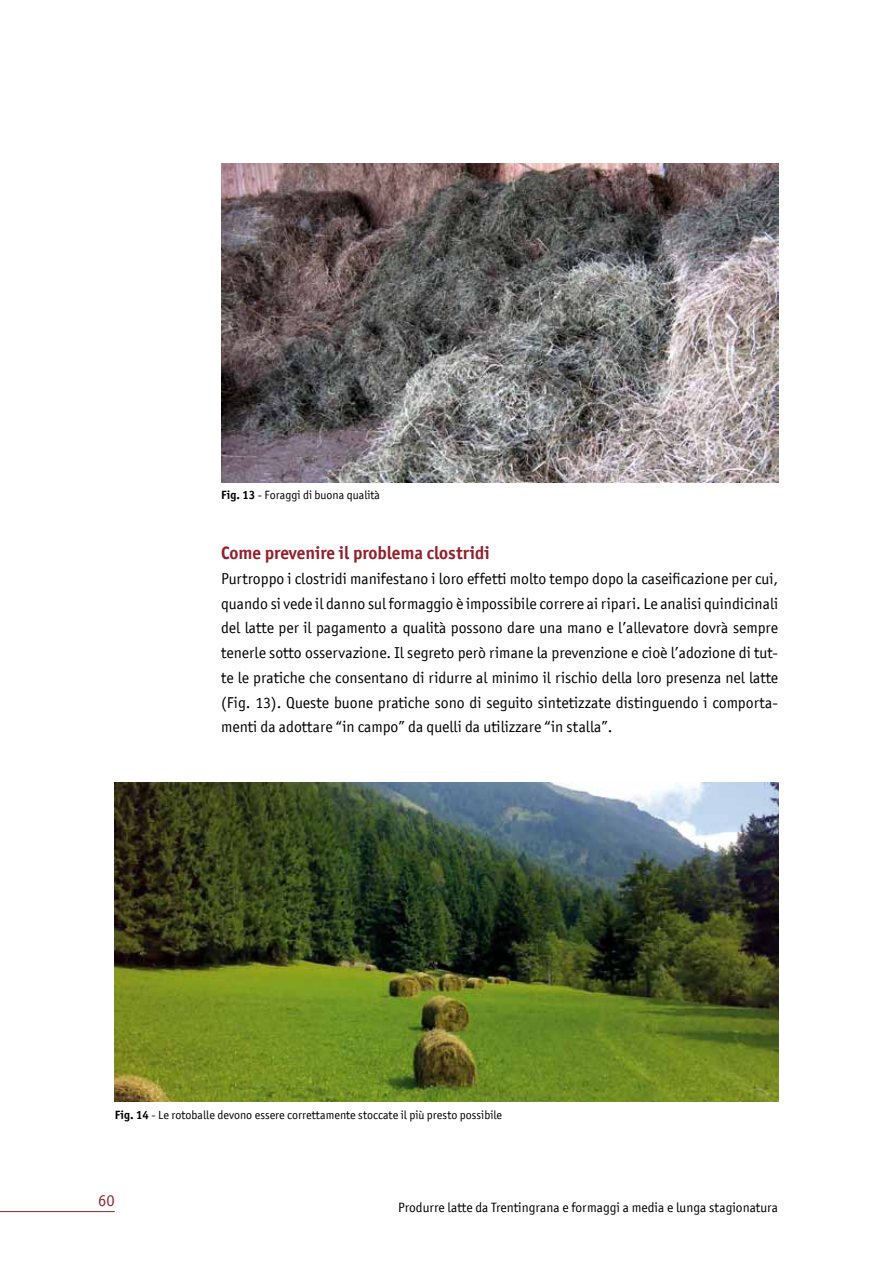
<style>
.page{position:relative;width:893px;height:1263px;background:#fff}
.page>*{position:absolute;margin:0;border:0;box-sizing:border-box;transform-origin:0 0}
.t1{font:700 18px "Officina San ITC";color:#93212d}
.t2{font:16.5px "Officina San ITC";color:#93212d}
.t3{font:15.75px/24.8px "Officina San ITC";color:#000;text-align:justify}
.t4{font:13.5px "Officina San ITC";color:#000}
.t5{font:12px "Officina San ITC";color:#000}
.s1{font-weight:700}
</style>
<div class="page">
<hr style="left:0;top:1211px;width:115px;height:1px;background:#93212d">
<img style="left:115px;top:782px;width:663px;height:319px">
<img style="left:221px;top:164px;width:557px;height:319px">
<p class="t5" style="left:221px;top:488px;width:161px"><span class="s1">Fig. 13</span> - Foraggi di buona qualità</p>
<p class="t1" style="left:221px;top:542px;width:270px">Come prevenire il problema clostridi</p>
<p class="t3" style="left:221px;top:566px;width:559px">Purtroppo i clostridi manifestano i loro effetti molto tempo dopo la caseificazione per cui, quando si vede il danno sul formaggio è impossibile correre ai ripari. Le analisi quindicinali del latte per il pagamento a qualità possono dare una mano e l’allevatore dovrà sempre tenerle sotto osservazione. Il segreto però rimane la prevenzione e cioè l’adozione di tut&shy;te le pratiche che consentano di ridurre al minimo il rischio della loro presenza nel latte (Fig. 13). Queste buone pratiche sono di seguito sintetizzate distinguendo i comporta&shy;menti da adottare “in campo” da quelli da utilizzare “in stalla”.</p>
<p class="t5" style="left:115px;top:1108px;width:389px"><span class="s1">Fig. 14</span> - Le rotoballe devono essere correttamente stoccate il più presto possibile</p>
<p class="t2" style="left:98px;top:1190px;width:18px">60</p>
<p class="t4" style="left:398px;top:1199px;width:381px">Produrre latte da Trentingrana e formaggi a media e lunga stagionatura</p>
</div>
